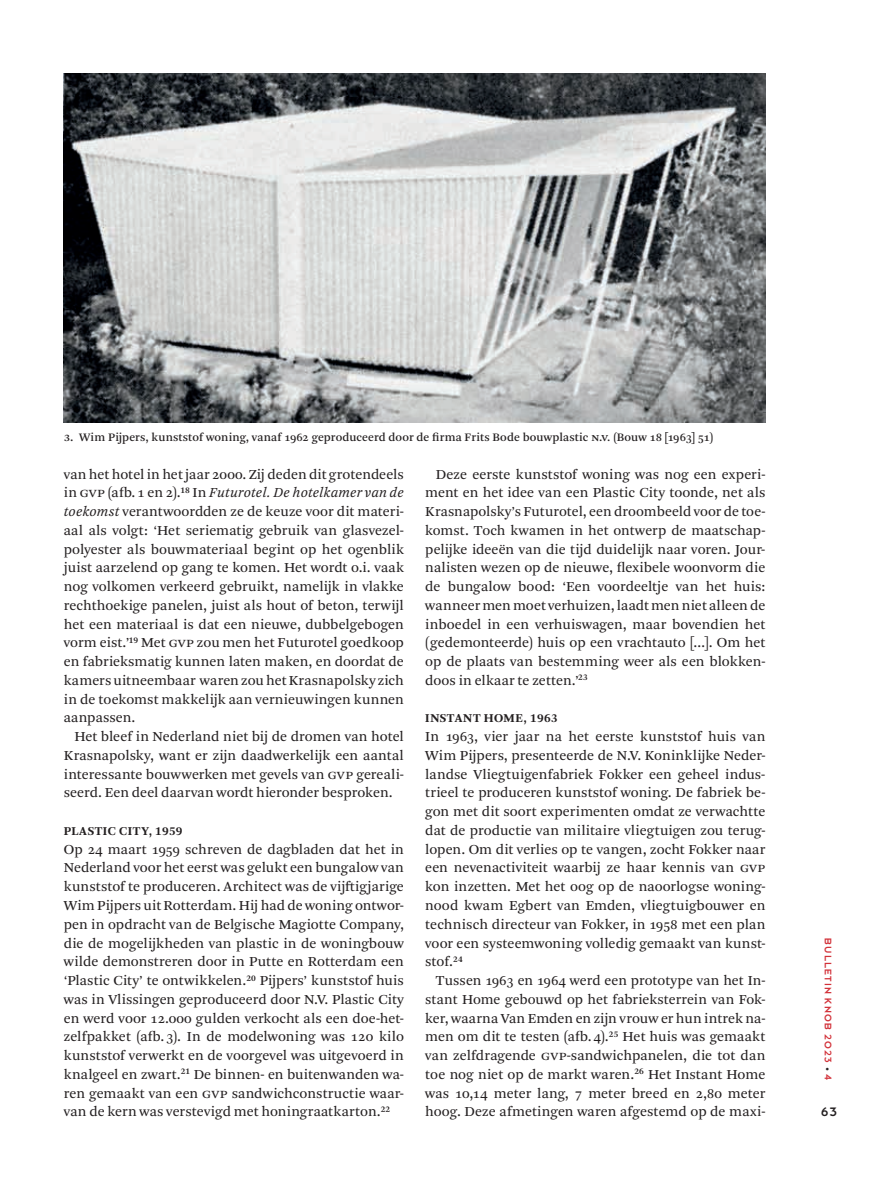
<style>
.page{position:relative;width:893px;height:1191px;background:#fff}
.page>*{position:absolute;margin:0;border:0;box-sizing:border-box;transform-origin:0 0}
.t1{font:14.4px/18.8px "Arnhem Pro Blond";letter-spacing:.005em;color:#231f20;text-align:justify}
.t2{font:13.5px "Dessau Pro";color:#231f20}
.t3{font:700 12.6px "Arnhem Pro";letter-spacing:.04em;color:#231f20}
.t4{font:12px "Arnhem Pro";letter-spacing:.01em;color:#231f20}
.t5{font:10.5px "Dessau Pro";letter-spacing:.11em;color:#d23139}
.s1{font-size:12.3px}
.s2{font-style:italic}
.s3{font-size:8.25px;color:#231f20}
</style>
<div class="page">
<img style="left:64px;top:73px;width:701px;height:349px">
<p class="t4" style="left:64px;top:429px;width:651px"><span class="s1">3.</span> Wim Pijpers, kunststof woning, vanaf 1962 geproduceerd door de firma Frits Bode bouwplastic N.V. (Bouw 18 [1963] 51)</p>
<p class="t1" style="left:64px;top:465px;width:342px;text-align:left">van het hotel in het jaar 2000. Zij deden dit grotendeels in gvp (afb.1 en 2).<sup>18</sup> In <span class="s2">Futurotel. De hotelkamer van de toekomst</span> verantwoordden ze de keuze voor dit materi&shy;aal als volgt: ‘Het seriematig gebruik van glasvezel-- polyester als bouwmateriaal begint op het ogenblik juist aarzelend op gang te komen. Het wordt o.i. vaak nog volkomen verkeerd gebruikt, namelijk in vlakke rechthoekige panelen, juist als hout of beton, terwijl het een materiaal is dat een nieuwe, dubbelgebogen vorm eist.’<sup>19</sup> Met gvp zou men het Futurotel goedkoop en fabrieksmatig kunnen laten maken, en doordat de kamers uitneembaar waren zou het Krasnapolsky zich in de toekomst makkelijk aan vernieuwingen kunnen aanpassen.</p>
<p class="t1" style="left:64px;top:727px;width:342px;text-indent:11px">Het bleef in Nederland niet bij de dromen van hotel Krasnapolsky, want er zijn daadwerkelijk een aantal interessante bouwwerken met gevels van gvp gereali&shy;seerd. Een deel daarvan wordt hieronder besproken.</p>
<p class="t3" style="left:64px;top:823px;width:120px">PLASTIC CITY, 1959</p>
<p class="t1" style="left:64px;top:840px;width:342px">Op 24 maart 1959 schreven de dagbladen dat het in Nederland voor het eerst was gelukt een bungalow van kunststof te produceren. Architect was de vijftigjarige Wim Pijpers uit Rotterdam. Hij had de woning ontwor&shy;pen in opdracht van de Belgische Magiotte Company, die de mogelijkheden van plastic in de woningbouw wilde demonstreren door in Putte en Rotterdam een ‘Plastic City’ te ontwikkelen.<sup>20</sup> Pijpers’ kunststof huis was in Vlissingen geproduceerd door N.V. Plastic City en werd voor 12.000 gulden verkocht als een doe-het&shy;zelfpakket (afb.3). In de modelwoning was 120 kilo kunststof verwerkt en de voorgevel was uitgevoerd in knalgeel en zwart.<sup>21</sup> De binnen- en buitenwanden wa&shy;ren gemaakt van een gvp sandwichconstructie waar&shy;van de kern was verstevigd met honingraatkarton.<sup>22</sup></p>
<p class="t1" style="left:425px;top:465px;width:342px;text-indent:11px">Deze eerste kunststof woning was nog een experi&shy;ment en het idee van een Plastic City toonde, net als Krasnapolsky’s Futurotel, een droombeeld voor de toe&shy;komst. Toch kwamen in het ontwerp de maatschap&shy;pelijke ideeën van die tijd duidelijk naar voren. Jour&shy;nalisten wezen op de nieuwe, flexibele woonvorm die de bungalow bood: ‘Een voordeeltje van het huis: wanneer men moet verhuizen, laadt men niet alleen de inboedel in een verhuiswagen, maar bovendien het (gedemonteerde) huis op een vrachtauto […]. Om het op de plaats van bestemming weer als een blokken&shy;doos in elkaar te zetten.’<sup>23</sup></p>
<p class="t3" style="left:425px;top:710px;width:134px">INSTANT HOME, 1963</p>
<p class="t1" style="left:425px;top:727px;width:342px">In 1963, vier jaar na het eerste kunststof huis van Wim Pijpers, presenteerde de N.V. Koninklijke Neder&shy;landse Vliegtuigenfabriek Fokker een geheel indus&shy;trieel te produceren kunststof woning. De fabriek be&shy;gon met dit soort experimenten omdat ze verwachtte dat de productie van militaire vliegtuigen zou terug&shy;lopen. Om dit verlies op te vangen, zocht Fokker naar een nevenactiviteit waarbij ze haar kennis van gvp kon inzetten. Met het oog op de naoorlogse woning&shy;nood kwam Egbert van Emden, vliegtuigbouwer en technisch directeur van Fokker, in 1958 met een plan voor een systeemwoning volledig gemaakt van kunst&shy;stof.<sup>24</sup></p>
<p class="t1" style="left:425px;top:971px;width:342px;text-indent:11px">Tussen 1963 en 1964 werd een prototype van het In&shy;stant Home gebouwd op het fabrieksterrein van Fok&shy;ker, waarna Van Emden en zijn vrouw er hun intrek na&shy;men om dit te testen (afb.4).<sup>25</sup> Het huis was gemaakt van zelfdragende gvp-sandwichpanelen, die tot dan toe nog niet op de markt waren.<sup>26</sup> Het Instant Home was 10,14 meter lang, 7 meter breed en 2,80 meter hoog. Deze afmetingen waren afgestemd op de maxi-</p>
<p class="t5" style="left:833px;top:938px;width:143px;rotate:90deg">BULLETIN KNOB 2023 <span class="s3">•</span> 4</p>
<p class="t2" style="left:821px;top:1105px;width:17px">63</p>
</div>
